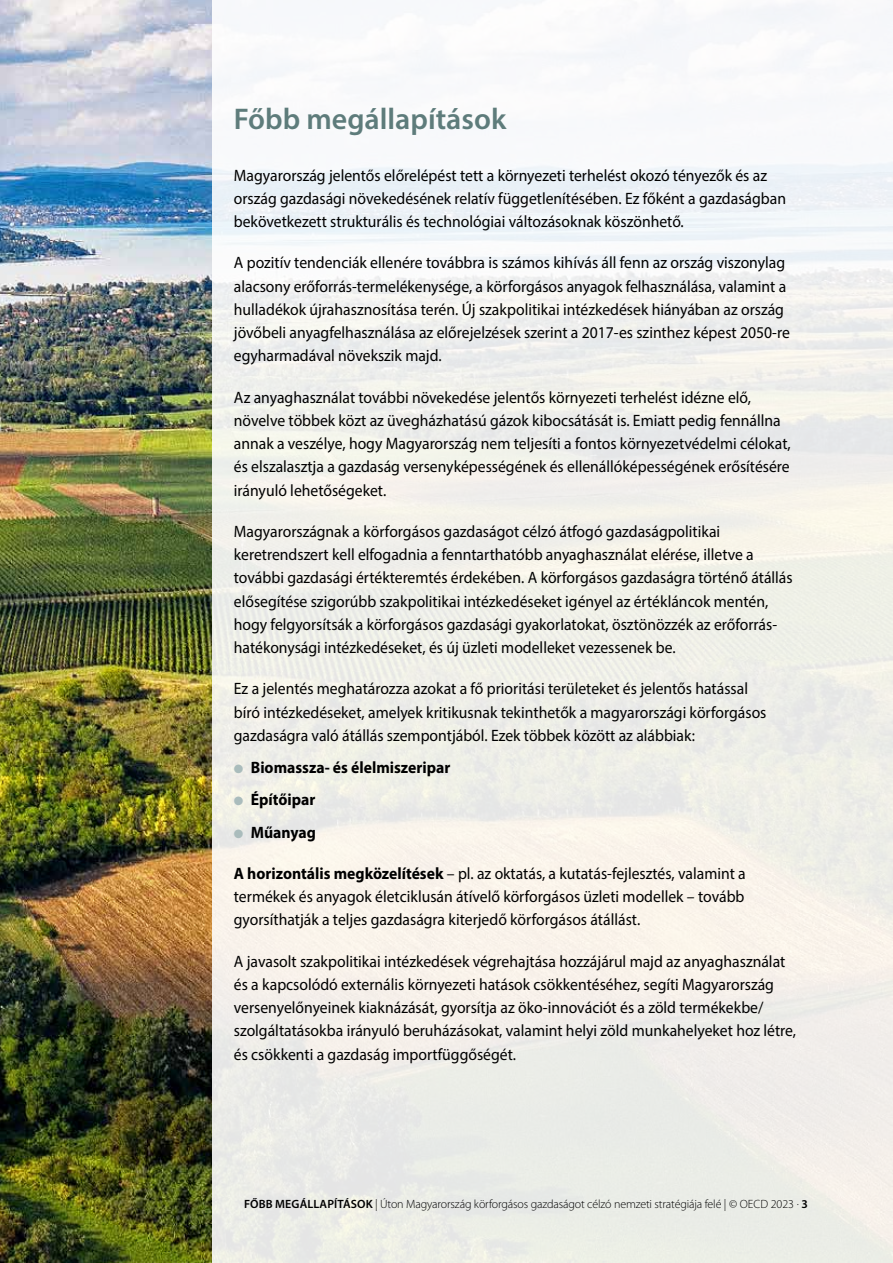
<style>
.page{position:relative;width:893px;height:1263px;background:#fff}
.page>*{position:absolute;margin:0;border:0;box-sizing:border-box;transform-origin:0 0}
.t1{font:600 30px "Myriad Pro";color:#5e7c7b}
.t2{font:16.5px/23.2px "Myriad Pro";color:#000;scale:.95 1}
.t3{font:700 16.5px "Myriad Pro";color:#000;scale:.95 1}
.t4{font:300 12px "Myriad Pro";letter-spacing:-.01em;color:#000}
.s1{color:#aabcbc}
.s2{font-weight:700}
.s3{font-weight:600}
</style>
<div class="page">
<img style="left:0;top:0;width:213px;height:1263px">
<div style="left:213px;top:0;width:680px;height:1263px;background:linear-gradient(to bottom,#f5f7f7,#eeece3)"></div>
<h1 class="t1" style="left:234px;top:100px;width:274px">Főbb megállapítások</h1>
<p class="t2" style="left:234px;top:163px;width:583px">Magyarország jelentős előrelépést tett a környezeti terhelést okozó tényezők és az ország gazdasági növekedésének relatív függetlenítésében. Ez főként a gazdaságban bekövetkezett strukturális és technológiai változásoknak köszönhető.</p>
<p class="t2" style="left:234px;top:251px;width:587px">A pozitív tendenciák ellenére továbbra is számos kihívás áll fenn az ország viszonylag alacsony erőforrás-termelékenysége, a körforgásos anyagok felhasználása, valamint a hulladékok újrahasznosítása terén. Új szakpolitikai intézkedések hiányában az ország jövőbeli anyagfelhasználása az előrejelzések szerint a 2017-es szinthez képest 2050-re egyharmadával növekszik majd.</p>
<p class="t2" style="left:234px;top:385px;width:588px">Az anyaghasználat további növekedése jelentős környezeti terhelést idézne elő, növelve többek közt az üvegházhatású gázok kibocsátását is. Emiatt pedig fennállna annak a veszélye, hogy Magyarország nem teljesíti a fontos környezetvédelmi célokat, és elszalasztja a gazdaság versenyképességének és ellenállóképességének erősítésére irányuló lehetőségeket.</p>
<p class="t2" style="left:234px;top:519px;width:590px">Magyarországnak a körforgásos gazdaságot célzó átfogó gazdaságpolitikai keretrendszert kell elfogadnia a fenntarthatóbb anyaghasználat elérése, illetve a további gazdasági értékteremtés érdekében. A körforgásos gazdaságra történő átállás elősegítése szigorúbb szakpolitikai intézkedéseket igényel az értékláncok mentén, hogy felgyorsítsák a körforgásos gazdasági gyakorlatokat, ösztönözzék az erőforrás&shy;hatékonysági intézkedéseket, és új üzleti modelleket vezessenek be.</p>
<p class="t2" style="left:234px;top:677px;width:562px">Ez a jelentés meghatározza azokat a fő prioritási területeket és jelentős hatással bíró intézkedéseket, amelyek kritikusnak tekinthetők a magyarországi körforgásos gazdaságra való átállás szempontjából. Ezek többek között az alábbiak:</p>
<p class="t3" style="left:234px;top:757px;width:229px"><span class="s1">●</span> Biomassza- és élelmiszeripar</p>
<p class="t3" style="left:234px;top:789px;width:87px"><span class="s1">●</span> Építőipar</p>
<p class="t3" style="left:234px;top:821px;width:88px"><span class="s1">●</span> Műanyag</p>
<p class="t2" style="left:234px;top:861px;width:540px;text-align:justify"><span class="s2">A horizontális megközelítések</span> – pl. az oktatás, a kutatás-fejlesztés, valamint a termékek és anyagok életciklusán átívelő körforgásos üzleti modellek – tovább gyorsíthatják a teljes gazdaságra kiterjedő körforgásos átállást.</p>
<p class="t2" style="left:234px;top:949px;width:593px">A javasolt szakpolitikai intézkedések végrehajtása hozzájárul majd az anyaghasználat és a kapcsolódó externális környezeti hatások csökkentéséhez, segíti Magyarország versenyelőnyeinek kiaknázását, gyorsítja az öko-innovációt és a zöld termékekbe/ szolgáltatásokba irányuló beruházásokat, valamint helyi zöld munkahelyeket hoz létre, és csökkenti a gazdaság importfüggőségét.</p>
<p class="t4" style="left:244px;top:1197px;width:565px"><span class="s3">FŐBB MEGÁLLAPÍTÁSOK</span> | Úton Magyarország körforgásos gazdaságot célzó nemzeti stratégiája felé | © OECD 2023 . <span class="s3">3</span></p>
</div>
